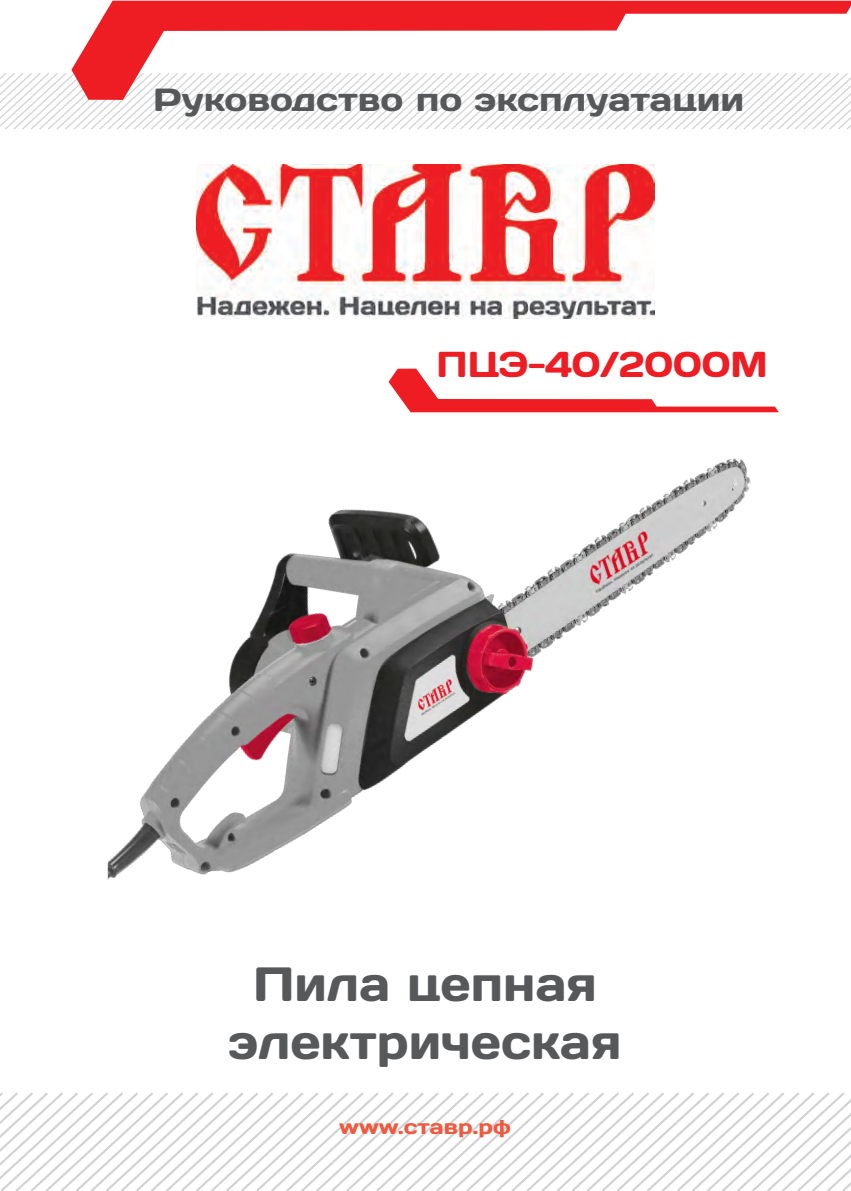
<style>
.page{position:relative;width:851px;height:1191px;background:#fff}
.page>*{position:absolute;margin:0;border:0;box-sizing:border-box;transform-origin:0 0}
.t1{font:48px "Days";color:#57585a}
.t2{font:36px "Days";color:#ee1d23}
.t3{font:32px "Days";color:#57585a;scale:1.1 1}
.t4{font:20px "Days";color:#f0593e;scale:1.1 1}
</style>
<div class="page">
<img style="left:108px;top:412px;width:657px;height:468px">
<svg style="left:0;top:73px;width:850px;height:56px"></svg>
<svg style="left:0;top:1092px;width:850px;height:99px"></svg>
<svg style="left:71px;top:1px;width:779px;height:99px"></svg>
<svg style="left:388px;top:368px;width:390px;height:44px"></svg>
<img style="left:196px;top:164px;width:458px;height:154px">
<p class="t3" style="left:153px;top:79px;width:539px">Руководство по эксплуатации</p>
<p class="t2" style="left:436px;top:341px;width:332px">ПЦЭ-40/2000М</p>
<p class="t1" style="left:253px;top:953px;width:345px">Пила цепная</p>
<p class="t1" style="left:228px;top:1011px;width:394px">электрическая</p>
<p class="t4" style="left:339px;top:1113px;width:157px">www.ставр.рф</p>
</div>
